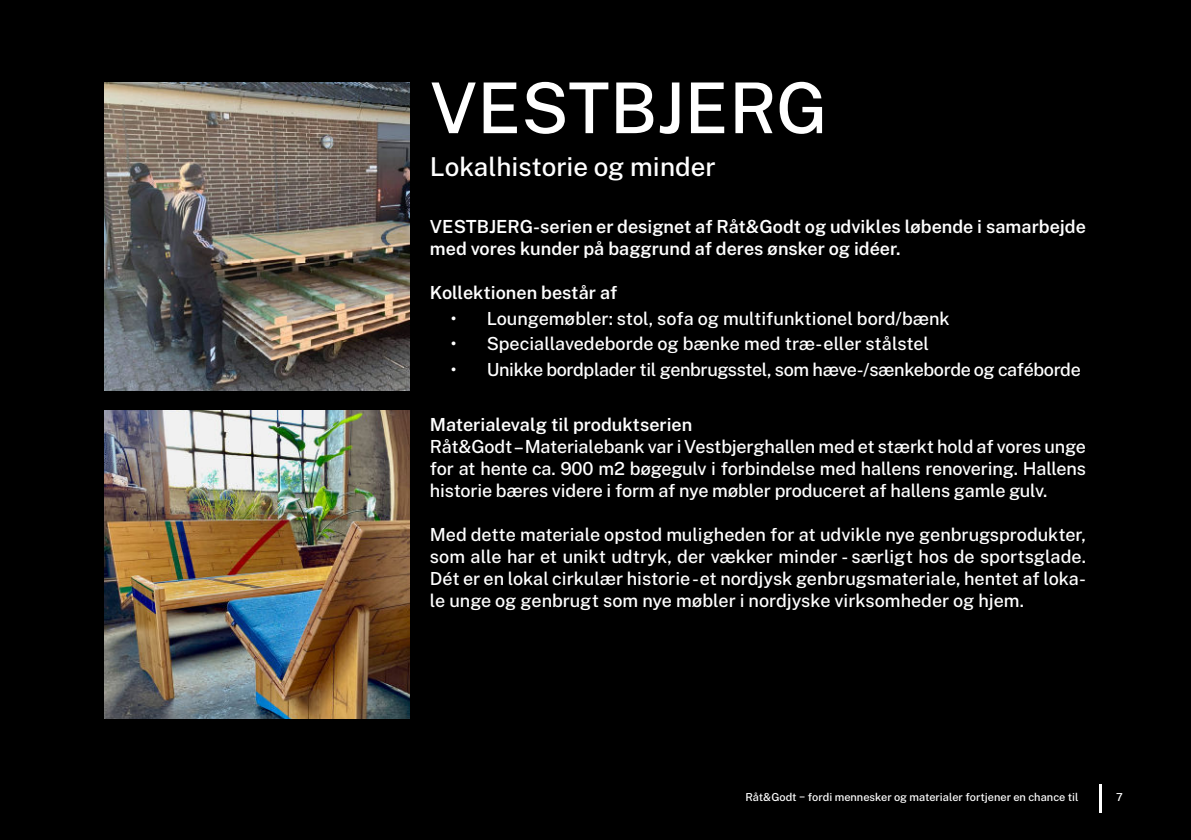
<style>
.page{position:relative;width:1191px;height:840px;background:#fff}
.page>*{position:absolute;margin:0;border:0;box-sizing:border-box;transform-origin:0 0}
.t1{font:100 70px "Public Sans";color:#fff}
.t2{font:100 26px "Public Sans";color:#fff}
.t3{font:100 18px/22px "Public Sans";letter-spacing:-.01em;color:#fff}
.t4{font:100 11px "Public Sans";color:#fff}
</style>
<div class="page">
<div style="left:0;top:0;width:1191px;height:839px;background:#000"></div>
<hr style="left:1099px;top:783px;width:2px;height:28px;background:#fff">
<img style="left:105px;top:411px;width:304px;height:307px">
<img style="left:105px;top:83px;width:304px;height:307px">
<h1 class="t1" style="left:430px;top:57px;width:399px">VESTBJERG</h1>
<h2 class="t2" style="left:430px;top:147px;width:287px">Lokalhistorie og minder</h2>
<p class="t3" style="left:430px;top:216px;width:657px">VESTBJERG-serien er designet af Råt&amp;Godt og udvikles løbende i samarbejde med vores kunder på baggrund af deres ønsker og idéer.</p>
<p class="t3" style="left:430px;top:282px;width:189px">Kollektionen består af</p>
<p class="t3" style="left:451px;top:307px;width:500px">• Loungemøbler: stol, sofa og multifunktionel bord/bænk</p>
<p class="t3" style="left:451px;top:333px;width:480px">• Speciallavedeborde og bænke med træ- eller stålstel</p>
<p class="t3" style="left:451px;top:359px;width:631px">• Unikke bordplader til genbrugsstel, som hæve-/sænkeborde og caféborde</p>
<p class="t3" style="left:430px;top:414px;width:657px">Materialevalg til produktserien<br>Råt&amp;Godt – Materialebank var i Vestbjerghallen med et stærkt hold af vores unge for at hente ca. 900 m2 bøgegulv i forbindelse med hallens renovering. Hallens historie bæres videre i form af nye møbler produceret af hallens gamle gulv.</p>
<p class="t3" style="left:430px;top:522px;width:657px;text-align:justify">Med dette materiale opstod muligheden for at udvikle nye genbrugsprodukter, som alle har et unikt udtryk, der vækker minder - særligt hos de sportsglade.<br>Dét er en lokal cirkulær historie -et nordjysk genbrugsmateriale, hentet af loka&shy;le unge og genbrugt som nye møbler i nordjyske virksomheder og hjem.</p>
<p class="t4" style="left:745px;top:788px;width:335px">Råt&amp;Godt − fordi mennesker og materialer fortjener en chance til</p>
<p class="t4" style="left:1116px;top:791px;width:8px">7</p>
</div>
